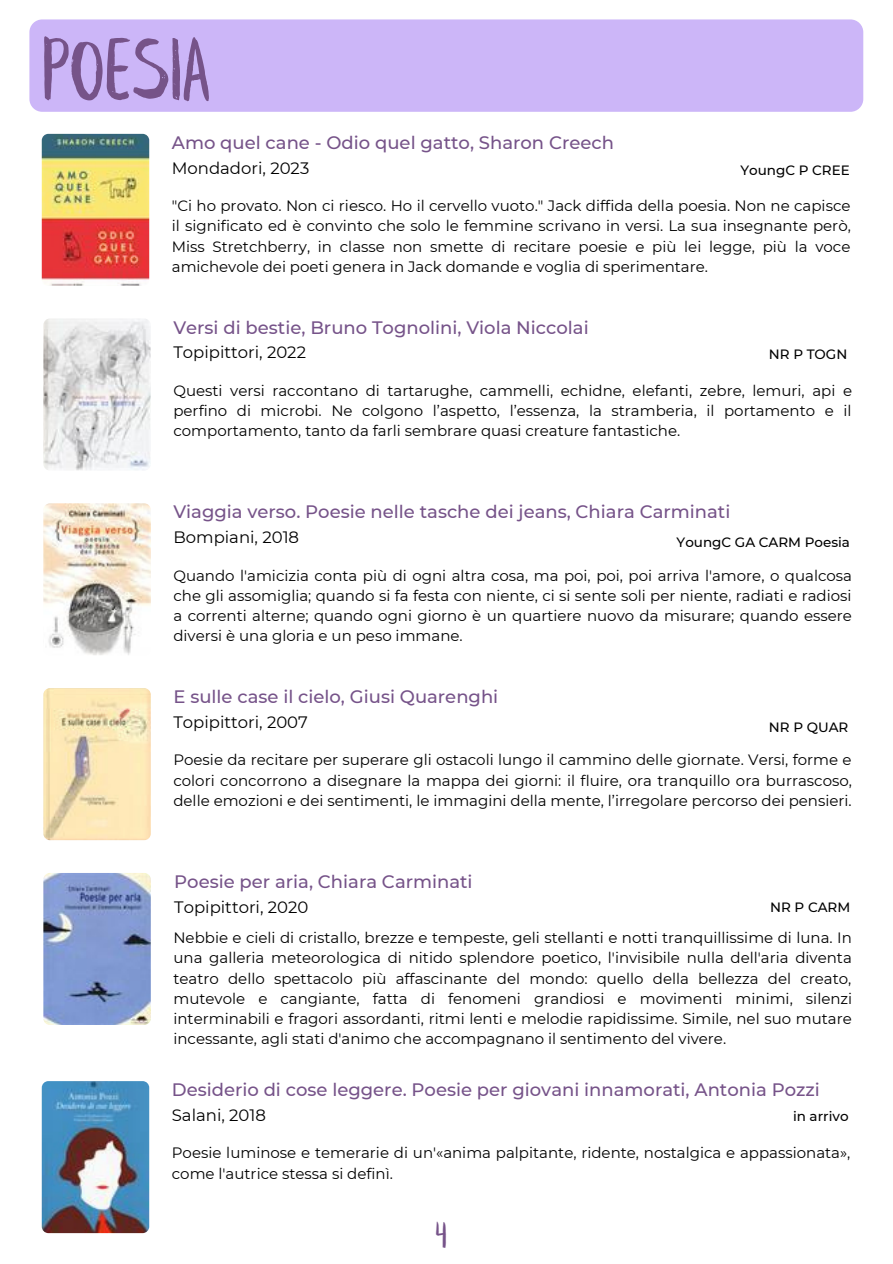
<style>
.page{position:relative;width:893px;height:1264px;background:#fff}
.page>*{position:absolute;margin:0;border:0;box-sizing:border-box;transform-origin:0 0}
.t1{font:91.5px "Leafy Extended";color:#765389}
.t2{font:37.5px "Leafy Extended";color:#765389}
.t3{font:500 18px "Montserrat";color:#765389}
.t4{font:16.5px "Montserrat";color:#000}
.t5{font:15px/20.2px "Montserrat";color:#000;text-align:justify}
.t6{font:500 13.5px "Montserrat";color:#000}
</style>
<div class="page">
<div style="left:29px;top:19px;width:834px;height:92px;background:#ccb6f8;border-radius:13px"></div>
<img style="left:42px;top:134px;width:107px;height:152px;border-radius:7px">
<img style="left:43px;top:318px;width:108px;height:152px;border-radius:7px">
<img style="left:43px;top:503px;width:108px;height:152px;border-radius:7px">
<img style="left:43px;top:688px;width:108px;height:152px;border-radius:7px">
<img style="left:43px;top:873px;width:108px;height:151px;border-radius:7px">
<img style="left:42px;top:1081px;width:107px;height:151px;border-radius:7px">
<p class="t1" style="left:41px;top:33px;width:170px">POESIA</p>
<p class="t3" style="left:172px;top:131px;width:443px">Amo quel cane - Odio quel gatto, Sharon Creech</p>
<p class="t4" style="left:172px;top:158px;width:139px">Mondadori, 2023</p>
<p class="t5" style="left:172px;top:195px;width:680px">"Ci ho provato. Non ci riesco. Ho il cervello vuoto." Jack diffida della poesia. Non ne capisce il significato ed è convinto che solo le femmine scrivano in versi. La sua insegnante però, Miss Stretchberry, in classe non smette di recitare poesie e più lei legge, più la voce amichevole dei poeti genera in Jack domande e voglia di sperimentare.</p>
<p class="t6" style="left:740px;top:162px;width:111px">YoungC P CREE</p>
<p class="t3" style="left:173px;top:316px;width:417px">Versi di bestie, Bruno Tognolini, Viola Niccolai</p>
<p class="t4" style="left:173px;top:342px;width:134px">Topipittori, 2022</p>
<p class="t5" style="left:173px;top:380px;width:680px">Questi versi raccontano di tartarughe, cammelli, echidne, elefanti, zebre, lemuri, api e perfino di microbi. Ne colgono l’aspetto, l’essenza, la stramberia, il portamento e il comportamento, tanto da farli sembrare quasi creature fantastiche.</p>
<p class="t6" style="left:768px;top:346px;width:80px">NR P TOGN</p>
<p class="t3" style="left:173px;top:501px;width:558px">Viaggia verso. Poesie nelle tasche dei jeans, Chiara Carminati</p>
<p class="t4" style="left:173px;top:527px;width:127px">Bompiani, 2018</p>
<p class="t5" style="left:173px;top:565px;width:680px">Quando l'amicizia conta più di ogni altra cosa, ma poi, poi, poi arriva l'amore, o qualcosa che gli assomiglia; quando si fa festa con niente, ci si sente soli per niente, radiati e radiosi a correnti alterne; quando ogni giorno è un quartiere nuovo da misurare; quando essere diversi è una gloria e un peso immane.</p>
<p class="t6" style="left:676px;top:533px;width:175px">YoungC GA CARM Poesia</p>
<p class="t3" style="left:173px;top:685px;width:326px">E sulle case il cielo, Giusi Quarenghi</p>
<p class="t4" style="left:173px;top:712px;width:136px">Topipittori, 2007</p>
<p class="t5" style="left:173px;top:749px;width:680px">Poesie da recitare per superare gli ostacoli lungo il cammino delle giornate. Versi, forme e colori concorrono a disegnare la mappa dei giorni: il fluire, ora tranquillo ora burrascoso, delle emozioni e dei sentimenti, le immagini della mente, l’irregolare percorso dei pensieri.</p>
<p class="t6" style="left:768px;top:718px;width:81px">NR P QUAR</p>
<p class="t3" style="left:174px;top:870px;width:300px">Poesie per aria, Chiara Carminati</p>
<p class="t4" style="left:174px;top:896px;width:136px">Topipittori, 2020</p>
<p class="t5" style="left:173px;top:927px;width:680px">Nebbie e cieli di cristallo, brezze e tempeste, geli stellanti e notti tranquillissime di luna. In una galleria meteorologica di nitido splendore poetico, l'invisibile nulla dell'aria diventa teatro dello spettacolo più affascinante del mondo: quello della bellezza del creato, mutevole e cangiante, fatta di fenomeni grandiosi e movimenti minimi, silenzi interminabili e fragori assordanti, ritmi lenti e melodie rapidissime. Simile, nel suo mutare incessante, agli stati d'animo che accompagnano il sentimento del vivere.</p>
<p class="t3" style="left:172px;top:1078px;width:649px">Desiderio di cose leggere. Poesie per giovani innamorati, Antonia Pozzi</p>
<p class="t4" style="left:172px;top:1104px;width:96px">Salani, 2018</p>
<p class="t5" style="left:172px;top:1142px;width:680px">Poesie luminose e temerarie di un'«anima palpitante, ridente, nostalgica e appassionata», come l'autrice stessa si definì.</p>
<p class="t6" style="left:770px;top:899px;width:82px">NR P CARM</p>
<p class="t6" style="left:793px;top:1107px;width:57px">in arrivo</p>
<p class="t2" style="left:435px;top:1219px;width:13px">4</p>
</div>
